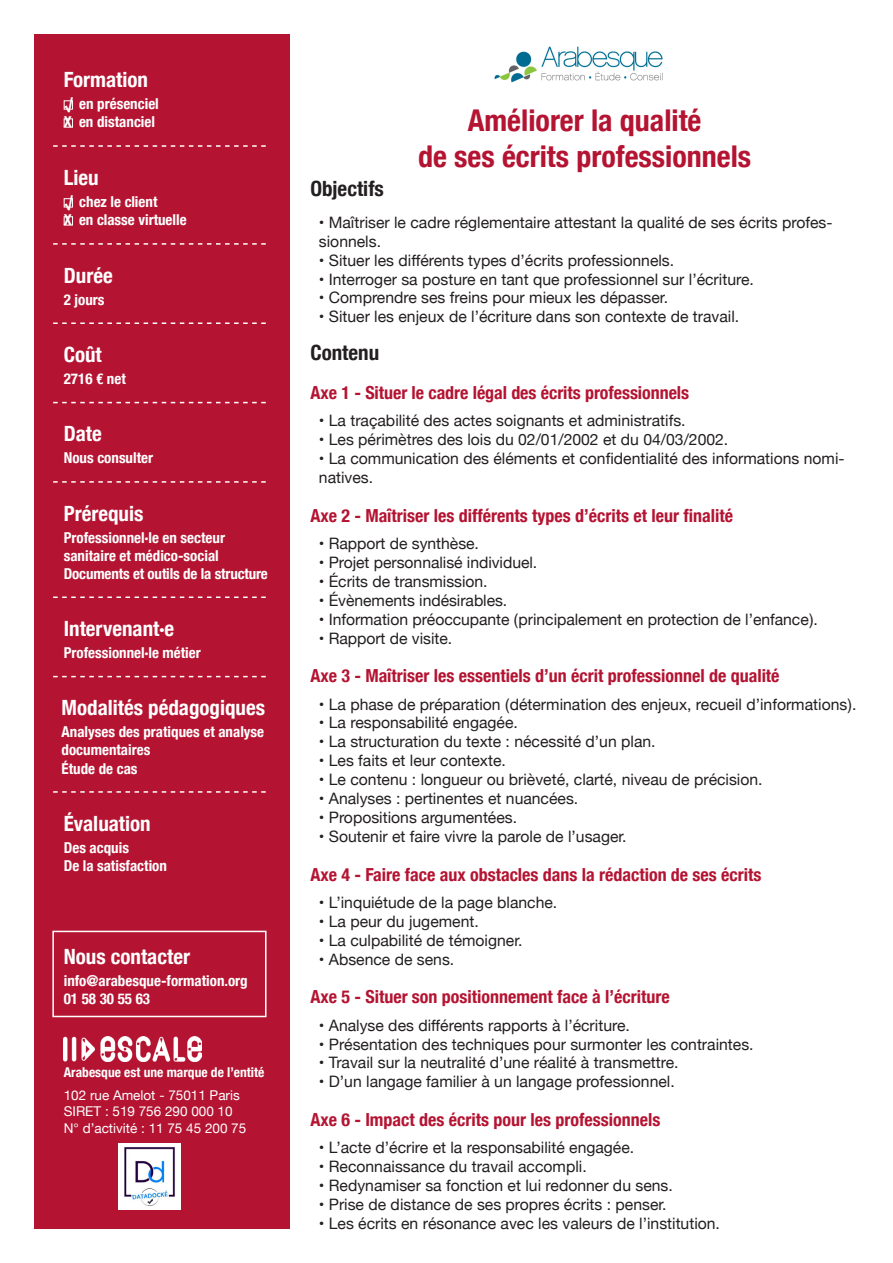
<style>
.page{position:relative;width:893px;height:1263px;background:#fff}
.page>*{position:absolute;margin:0;border:0;box-sizing:border-box;transform-origin:0 0}
.titre_orange{font:700 condensed 30px "Helvetica Neue";color:#b41432}
.cartouche-titre{font:700 condensed 21px "Helvetica Neue";color:#fff}
.txt_titre-objectif{font:700 condensed 21px "Helvetica Neue";color:#231f20}
.txt_titre_contenu{font:700 condensed 21px "Helvetica Neue";color:#231f20}
.txt_axes{font:700 condensed 18px "Helvetica Neue";color:#b41432}
.txt_courant_2{font:15.75px/18.9px "Helvetica Neue";color:#231f20}
.cartouche{font:700 condensed 15px/18px "Helvetica Neue";color:#fff}
.adresse-blanc{font:13.5px "Helvetica Neue";color:#fff}
.adresse-blanc-2{font:700 condensed 13.5px "Helvetica Neue";color:#fff}
</style>
<div class="page">
<div style="left:34px;top:34px;width:255px;height:1195px;background:#b41432"></div>
<img style="left:119px;top:1143px;width:61px;height:66px">
<img style="left:64px;top:1037px;width:138px;height:25px">
<div style="left:52px;top:931px;width:214px;height:86px;border:2px solid #fff"></div>
<div style="left:64px;top:118px;width:9px;height:10px;border:1px solid #fff"></div>
<svg style="left:53px;top:145px;width:213px;height:2px"></svg>
<svg style="left:53px;top:243px;width:213px;height:2px"></svg>
<svg style="left:53px;top:322px;width:213px;height:2px"></svg>
<svg style="left:53px;top:402px;width:213px;height:1px"></svg>
<svg style="left:53px;top:481px;width:213px;height:2px"></svg>
<svg style="left:53px;top:596px;width:213px;height:2px"></svg>
<svg style="left:53px;top:676px;width:213px;height:1px"></svg>
<img style="left:494px;top:46px;width:169px;height:37px">
<div style="left:64px;top:216px;width:9px;height:9px;border:1px solid #fff"></div>
<svg style="left:53px;top:791px;width:213px;height:2px"></svg>
<svg style="left:64px;top:100px;width:9px;height:10px"></svg>
<svg style="left:64px;top:198px;width:9px;height:10px"></svg>
<p class="cartouche-titre" style="left:64px;top:62px;width:86px">Formation</p>
<p class="cartouche" style="left:79px;top:94px;width:81px">en présenciel</p>
<p class="cartouche" style="left:64px;top:112px;width:93px">X en distanciel</p>
<p class="cartouche-titre" style="left:64px;top:160px;width:36px">Lieu</p>
<p class="cartouche" style="left:79px;top:192px;width:80px">chez le client</p>
<p class="cartouche" style="left:64px;top:210px;width:124px">X en classe virtuelle</p>
<p class="cartouche-titre" style="left:64px;top:258px;width:50px">Durée</p>
<p class="cartouche" style="left:64px;top:289px;width:42px">2 jours</p>
<p class="cartouche-titre" style="left:64px;top:337px;width:40px">Coût</p>
<p class="cartouche" style="left:64px;top:369px;width:64px">2716 € net</p>
<p class="cartouche-titre" style="left:64px;top:416px;width:40px">Date</p>
<p class="cartouche" style="left:64px;top:448px;width:91px">Nous consulter</p>
<p class="cartouche-titre" style="left:64px;top:496px;width:81px">Prérequis</p>
<p class="cartouche" style="left:64px;top:527px;width:163px">Professionnel·le en secteur</p>
<p class="cartouche" style="left:64px;top:545px;width:157px">sanitaire et médico-social</p>
<p class="cartouche" style="left:64px;top:563px;width:206px">Documents et outils de la structure</p>
<p class="cartouche-titre" style="left:64px;top:611px;width:112px">Intervenant·e</p>
<p class="cartouche" style="left:64px;top:643px;width:139px">Professionnel·le métier</p>
<p class="cartouche-titre" style="left:62px;top:690px;width:205px">Modalités pédagogiques</p>
<p class="cartouche" style="left:62px;top:722px;width:204px">Analyses des pratiques et analyse documentaires</p>
<p class="cartouche" style="left:62px;top:758px;width:78px">Étude de cas</p>
<p class="cartouche-titre" style="left:64px;top:806px;width:89px">Évaluation</p>
<p class="cartouche" style="left:64px;top:837px;width:67px">Des acquis</p>
<p class="cartouche" style="left:64px;top:855px;width:105px">De la satisfaction</p>
<p class="cartouche-titre" style="left:64px;top:939px;width:128px">Nous contacter</p>
<p class="cartouche" style="left:64px;top:971px;width:186px">info@arabesque-formation.org</p>
<p class="cartouche" style="left:64px;top:989px;width:88px">01 58 30 55 63</p>
<p class="adresse-blanc-2" style="left:64px;top:1060px;width:202px">Arabesque est une marque de l’entité</p>
<p class="adresse-blanc" style="left:64px;top:1085px;width:178px">102 rue Amelot - 75011 Paris</p>
<p class="adresse-blanc" style="left:64px;top:1102px;width:170px">SIRET : 519 756 290 000 10</p>
<p class="adresse-blanc" style="left:64px;top:1118px;width:184px">N° d’activité : 11 75 45 200 75</p>
<p class="titre_orange" style="left:468px;top:95px;width:235px">Améliorer la qualité</p>
<p class="titre_orange" style="left:418px;top:131px;width:334px">de ses écrits professionnels</p>
<p class="txt_titre-objectif" style="left:310px;top:171px;width:75px">Objectifs</p>
<p class="txt_courant_2" style="left:319px;top:214px;width:515px">• Maîtriser le cadre réglementaire attestant la qualité de ses écrits profes&shy;sionnels.</p>
<p class="txt_courant_2" style="left:319px;top:251px;width:357px">• Situer les différents types d’écrits professionnels.</p>
<p class="txt_courant_2" style="left:319px;top:270px;width:436px">• Interroger sa posture en tant que professionnel sur l’écriture.</p>
<p class="txt_courant_2" style="left:319px;top:289px;width:351px">• Comprendre ses freins pour mieux les dépasser.</p>
<p class="txt_courant_2" style="left:319px;top:308px;width:422px">• Situer les enjeux de l’écriture dans son contexte de travail.</p>
<p class="txt_titre_contenu" style="left:310px;top:335px;width:70px">Contenu</p>
<p class="txt_axes" style="left:310px;top:378px;width:380px">Axe 1 - Situer le cadre légal des écrits professionnels</p>
<p class="txt_courant_2" style="left:319px;top:412px;width:368px">• La traçabilité des actes soignants et administratifs.</p>
<p class="txt_courant_2" style="left:319px;top:431px;width:411px">• Les périmètres des lois du 02/01/2002 et du 04/03/2002.</p>
<p class="txt_courant_2" style="left:319px;top:450px;width:527px">• La communication des éléments et confidentialité des informations nomi&shy;natives.</p>
<p class="txt_axes" style="left:310px;top:500px;width:424px">Axe 2 - Maîtriser les différents types d’écrits et leur finalité</p>
<p class="txt_courant_2" style="left:319px;top:535px;width:162px">• Rapport de synthèse.</p>
<p class="txt_courant_2" style="left:319px;top:554px;width:220px">• Projet personnalisé individuel.</p>
<p class="txt_courant_2" style="left:319px;top:573px;width:170px">• Écrits de transmission.</p>
<p class="txt_courant_2" style="left:319px;top:592px;width:190px">• Évènements indésirables.</p>
<p class="txt_courant_2" style="left:319px;top:610px;width:500px">• Information préoccupante ( principalement en protection de l’enfance ).</p>
<p class="txt_courant_2" style="left:319px;top:629px;width:135px">• Rapport de visite.</p>
<p class="txt_axes" style="left:310px;top:661px;width:471px">Axe 3 - Maîtriser les essentiels d’un écrit professionnel de qualité</p>
<p class="txt_courant_2" style="left:319px;top:695px;width:539px">• La phase de préparation ( détermination des enjeux, recueil d’informations ).</p>
<p class="txt_courant_2" style="left:319px;top:714px;width:200px">• La responsabilité engagée.</p>
<p class="txt_courant_2" style="left:319px;top:733px;width:338px">• La structuration du texte : nécessité d’un plan.</p>
<p class="txt_courant_2" style="left:319px;top:752px;width:188px">• Les faits et leur contexte.</p>
<p class="txt_courant_2" style="left:319px;top:771px;width:445px">• Le contenu : longueur ou brièveté, clarté, niveau de précision.</p>
<p class="txt_courant_2" style="left:319px;top:790px;width:261px">• Analyses : pertinentes et nuancées.</p>
<p class="txt_courant_2" style="left:319px;top:809px;width:200px">• Propositions argumentées.</p>
<p class="txt_courant_2" style="left:319px;top:828px;width:309px">• Soutenir et faire vivre la parole de l’usager.</p>
<p class="txt_axes" style="left:310px;top:859px;width:453px">Axe 4 - Faire face aux obstacles dans la rédaction de ses écrits</p>
<p class="txt_courant_2" style="left:319px;top:894px;width:240px">• L’inquiétude de la page blanche.</p>
<p class="txt_courant_2" style="left:319px;top:913px;width:161px">• La peur du jugement.</p>
<p class="txt_courant_2" style="left:319px;top:931px;width:205px">• La culpabilité de témoigner.</p>
<p class="txt_courant_2" style="left:319px;top:950px;width:137px">• Absence de sens.</p>
<p class="txt_axes" style="left:310px;top:982px;width:361px">Axe 5 - Situer son positionnement face à l’écriture</p>
<p class="txt_courant_2" style="left:319px;top:1016px;width:312px">• Analyse des différents rapports à l’écriture.</p>
<p class="txt_courant_2" style="left:319px;top:1035px;width:436px">• Présentation des techniques pour surmonter les contraintes.</p>
<p class="txt_courant_2" style="left:319px;top:1054px;width:361px">• Travail sur la neutralité d’une réalité à transmettre.</p>
<p class="txt_courant_2" style="left:319px;top:1073px;width:357px">• D’un langage familier à un langage professionnel.</p>
<p class="txt_axes" style="left:310px;top:1104px;width:351px">Axe 6 - Impact des écrits pour les professionnels</p>
<p class="txt_courant_2" style="left:319px;top:1139px;width:317px">• L’acte d’écrire et la responsabilité engagée.</p>
<p class="txt_courant_2" style="left:319px;top:1158px;width:269px">• Reconnaissance du travail accompli.</p>
<p class="txt_courant_2" style="left:319px;top:1177px;width:355px">• Redynamiser sa fonction et lui redonner du sens.</p>
<p class="txt_courant_2" style="left:319px;top:1196px;width:349px">• Prise de distance de ses propres écrits : penser.</p>
<p class="txt_courant_2" style="left:319px;top:1215px;width:403px">• Les écrits en résonance avec les valeurs de l’institution.</p>
</div>
